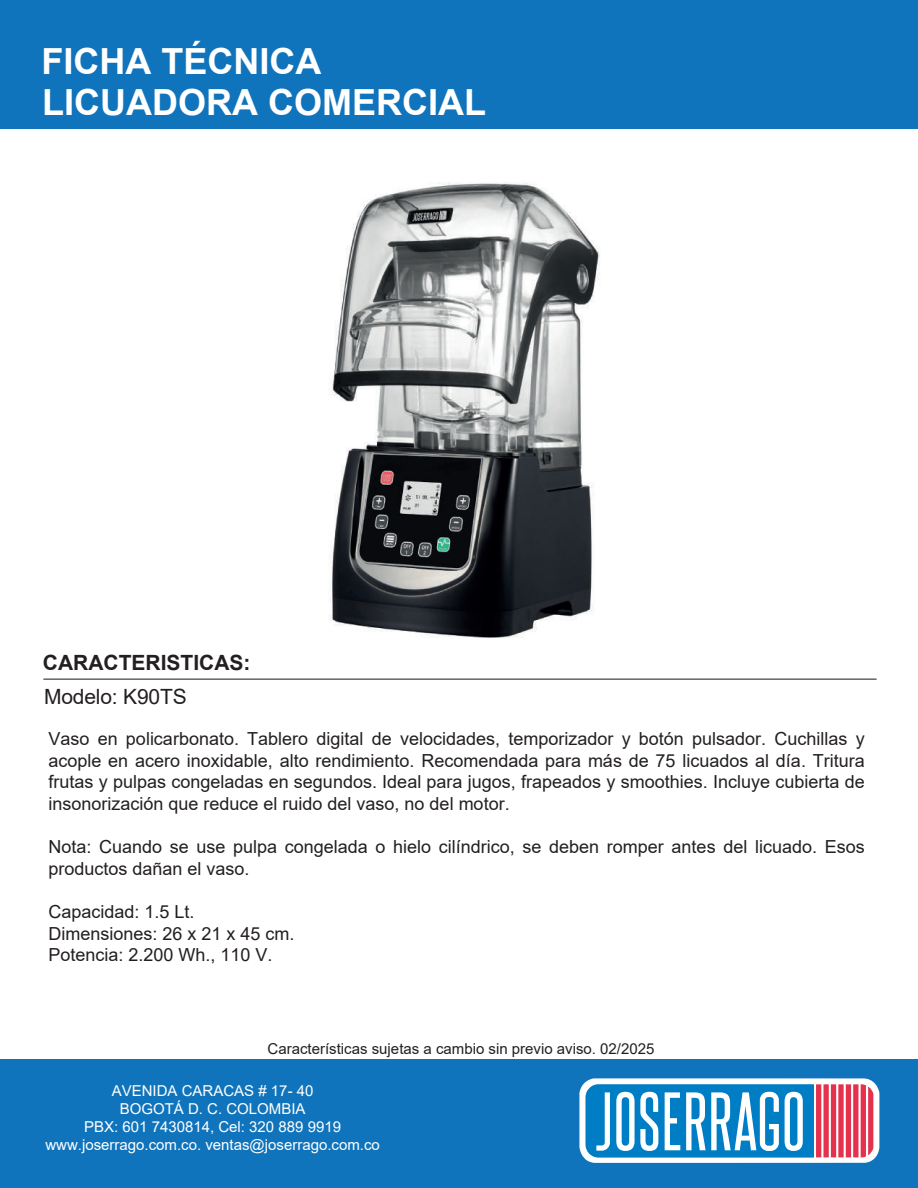
<style>
.page{position:relative;width:918px;height:1188px;background:#fff}
.page>*{position:absolute;margin:0;border:0;box-sizing:border-box;transform-origin:0 0}
.t1{font:700 36px "Arial";color:#fff}
.t2{font:700 21px "Arial";color:#231f20}
.t3{font:21px "Arial";letter-spacing:-.01em;color:#231f20}
.t4{font:18px/21.6px "Arial";color:#231f20}
.t5{font:15px/18px "Arial";color:#fff;text-align:center}
.t6{font:15px "Arial";color:#231f20}
</style>
<div class="page">
<div style="left:0;top:1059px;width:918px;height:129px;background:#1074bc"></div>
<div style="left:0;top:0;width:918px;height:129px;background:#1074bc"></div>
<hr style="left:43px;top:679px;width:834px;height:1px;background:#1e1013">
<img style="left:329px;top:182px;width:271px;height:456px">
<svg style="left:579px;top:1078px;width:300px;height:85px"></svg>
<h1 class="t1" style="left:42px;top:35px;width:281px">FICHA TÉCNICA</h1>
<h1 class="t1" style="left:42px;top:77px;width:445px">LICUADORA COMERCIAL</h1>
<p class="t2" style="left:43px;top:648px;width:209px">CARACTERISTICAS:</p>
<p class="t3" style="left:44px;top:682px;width:144px">Modelo: K90TS</p>
<p class="t4" style="left:48px;top:728px;width:818px;text-align:justify">Vaso en policarbonato. Tablero digital de velocidades, temporizador y botón pulsador. Cuchillas y acople en acero inoxidable, alto rendimiento. Recomendada para más de 75 licuados al día. Tritura frutas y pulpas congeladas en segundos. Ideal para jugos, frapeados y smoothies. Incluye cubierta de insonorización que reduce el ruido del vaso, no del motor.</p>
<p class="t4" style="left:48px;top:836px;width:818px">Nota: Cuando se use pulpa congelada o hielo cilíndrico, se deben romper antes del licuado. Esos productos dañan el vaso.</p>
<p class="t4" style="left:48px;top:901px;width:248px">Capacidad: 1.5 Lt.<br>Dimensiones: 26 x 21 x 45 cm.<br>Potencia: 2.200 Wh., 110 V.</p>
<p class="t6" style="left:268px;top:1038px;width:388px">Características sujetas a cambio sin previo aviso. 02/2025</p>
<p class="t5" style="left:45px;top:1081px;width:336px">AVENIDA CARACAS # 17- 40<br>BOGOTÁ D. C. COLOMBIA<br>PBX: 601 7430814, Cel: 320 889 9919 www.joserrago.com.co. ventas@joserrago.com.co</p>
</div>
